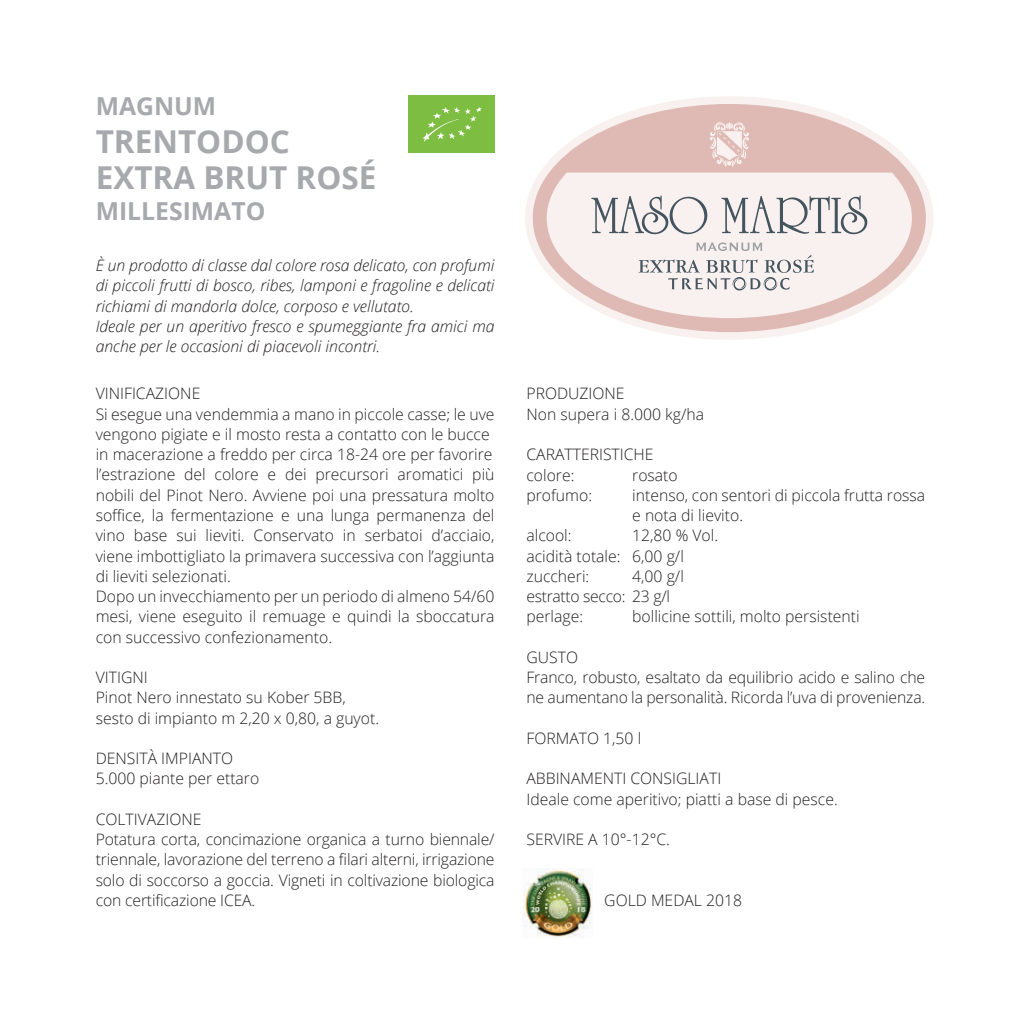
<style>
.page{position:relative;width:1021px;height:1021px;background:#fff}
.page>*{position:absolute;margin:0;border:0;box-sizing:border-box;transform-origin:0 0}
.t1{font:700 31.5px/36px "Open Sans";color:#a8a9ad}
.t2{font:700 24.75px "Open Sans";color:#a8a9ad}
.t3{font:300 15.75px/20.2px "Open Sans";color:#231f20}
.t4{font:italic 300 15.75px/20.2px "Open Sans";color:#231f20}
.t5{font:300 15.75px/20.2px "Open Sans";letter-spacing:-.02em;color:#231f20}
</style>
<div class="page">
<svg style="left:525px;top:96px;width:408px;height:244px"></svg>
<svg style="left:532px;top:104px;width:393px;height:228px;fill:#f9f1ef"></svg>
<svg style="left:709px;top:122px;width:40px;height:44px"></svg>
<div style="left:408px;top:96px;width:86px;height:57px;background:#7dbd41"></div>
<svg style="left:423px;top:107px;width:59px;height:35px"></svg>
<img style="left:523px;top:868px;width:70px;height:70px">
<img style="left:526px;top:894px;width:67px;height:12px">
<svg style="left:638px;top:242px;width:175px;height:49px"></svg>
<h2 class="t2" style="left:96px;top:88px;width:122px">MAGNUM</h2>
<h1 class="t1" style="left:96px;top:123px;width:282px">TRENTODOC<br>EXTRA BRUT ROSÉ</h1>
<h2 class="t2" style="left:96px;top:194px;width:171px">MILLESIMATO</h2>
<p class="t4" style="left:96px;top:255px;width:400px">È un prodotto di classe dal colore rosa delicato, con profumi di piccoli frutti di bosco, ribes, lamponi e fragoline e delicati richiami di mandorla dolce, corposo e vellutato.<br>Ideale per un aperitivo fresco e spumeggiante fra amici ma anche per le occasioni di piacevoli incontri.</p>
<p class="t3" style="left:96px;top:383px;width:400px">VINIFICAZIONE<br>Si esegue una vendemmia a mano in piccole casse; le uve vengono pigiate e il mosto resta a contatto con le bucce in macerazione a freddo per circa 18-24 ore per favorire l’estrazione del colore e dei precursori aromatici più nobili del Pinot Nero. Avviene poi una pressatura molto soffice, la fermentazione e una lunga permanenza del vino base sui lieviti. Conservato in serbatoi d’acciaio, viene imbottigliato la primavera successiva con l’aggiunta di lieviti selezionati.<br>Dopo un invecchiamento per un periodo di almeno 54/60 mesi, viene eseguito il remuage e quindi la sboccatura con successivo confezionamento.</p>
<p class="t3" style="left:96px;top:667px;width:285px">VITIGNI<br>Pinot Nero innestato su Kober 5BB, sesto di impianto m 2,20 x 0,80, a guyot.</p>
<p class="t3" style="left:96px;top:748px;width:165px">DENSITÀ IMPIANTO<br>5.000 piante per ettaro</p>
<p class="t3" style="left:96px;top:808px;width:400px">COLTIVAZIONE<br>Potatura corta, concimazione organica a turno biennale/ triennale, lavorazione del terreno a filari alterni, irrigazione solo di soccorso a goccia. Vigneti in coltivazione biologica con certificazione ICEA.</p>
<p class="t3" style="left:526px;top:383px;width:179px">PRODUZIONE<br>Non supera i 8.000 kg/ha</p>
<p class="t3" style="left:526px;top:444px;width:129px">CARATTERISTICHE colore:</p>
<p class="t3" style="left:632px;top:464px;width:47px">rosato</p>
<p class="t3" style="left:526px;top:484px;width:67px">profumo:</p>
<p class="t3" style="left:632px;top:484px;width:294px">intenso, con sentori di piccola frutta rossa e nota di lievito.</p>
<p class="t3" style="left:526px;top:525px;width:47px">alcool:</p>
<p class="t3" style="left:526px;top:525px;width:193px;text-indent:106px">12,80 % Vol. acidità totale: 6,00 g/l zuccheri:</p>
<p class="t5" style="left:526px;top:565px;width:159px;text-indent:106px">4,00 g/l estratto secco: 23 g/l perlage:</p>
<p class="t3" style="left:632px;top:606px;width:229px">bollicine sottili, molto persistenti</p>
<p class="t3" style="left:526px;top:646px;width:400px">GUSTO<br>Franco, robusto, esaltato da equilibrio acido e salino che ne aumentano la personalità. Ricorda l’uva di provenienza.</p>
<p class="t3" style="left:526px;top:727px;width:116px">FORMATO 1,50 l</p>
<p class="t3" style="left:526px;top:768px;width:313px">ABBINAMENTI CONSIGLIATI<br>Ideale come aperitivo; piatti a base di pesce.</p>
<p class="t3" style="left:526px;top:829px;width:145px">SERVIRE A 10°-12°C.</p>
<p class="t3" style="left:604px;top:889px;width:139px">GOLD MEDAL 2018</p>
</div>
